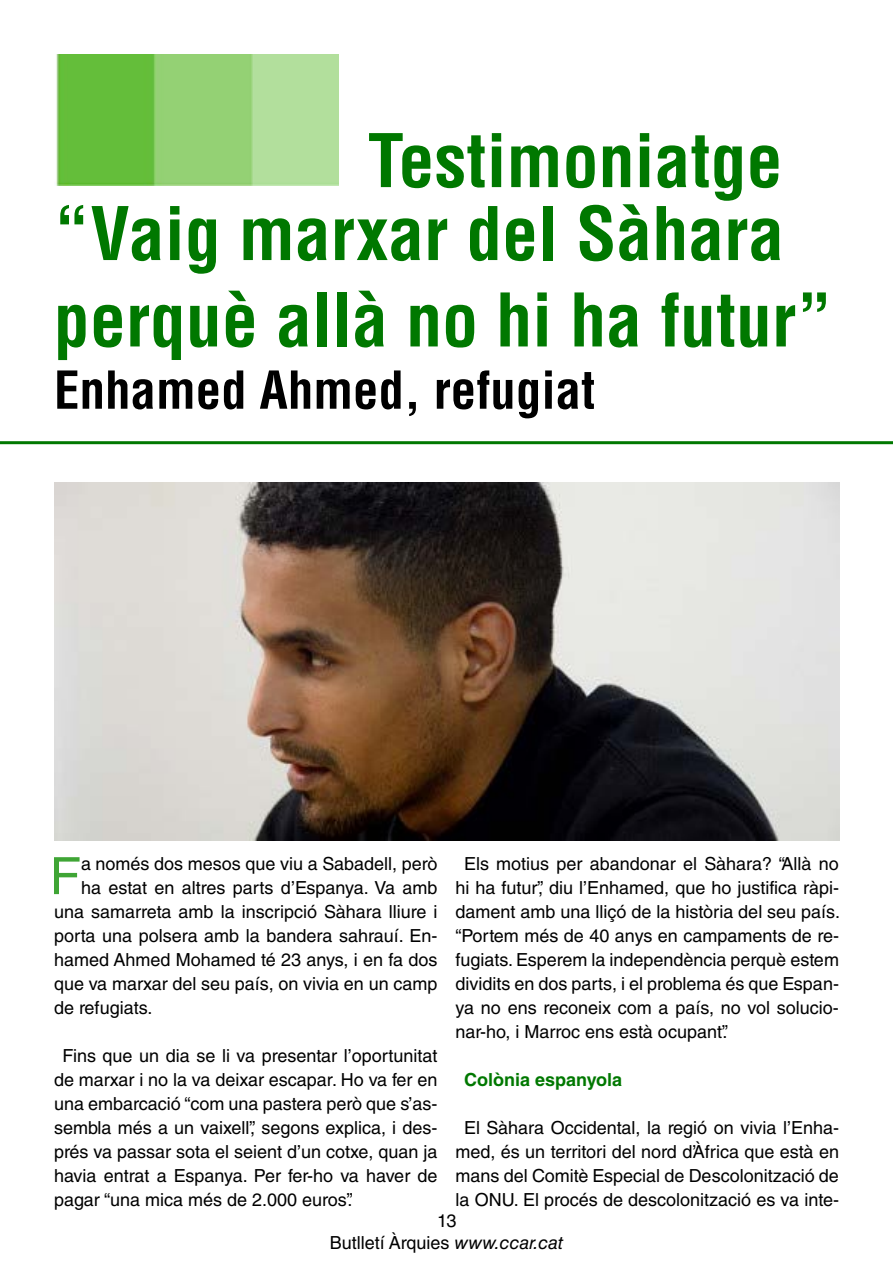
<style>
.page{position:relative;width:893px;height:1263px;background:#fff}
.page>*{position:absolute;margin:0;border:0;box-sizing:border-box;transform-origin:0 0}
.t1{font:700 condensed 72px/72.9px "Helvetica LT Std";color:#007800;text-align:right}
.t2{font:51.45px "Helvetica LT Std";color:#3fa535}
.t3{font:700 condensed 51px "Helvetica LT Std";color:#000}
.t4{font:18px/24px "Helvetica LT Std";color:#000;text-align:justify}
.t5{font:700 18px "Helvetica LT Std";color:#007800}
.s1{font-style:italic}
</style>
<div class="page">
<img style="left:56px;top:54px;width:283px;height:132px">
<hr style="left:0;top:441px;width:893px;height:3px;background:#007800">
<img style="left:54px;top:482px;width:785px;height:358px">
<h1 class="t1" style="left:54px;top:124px;width:732px">Testimoniatge<br>“Vaig marxar del Sàhara</h1>
<h1 class="t1" style="left:54px;top:283px;width:780px">perquè allà no hi ha futur”</h1>
<h3 class="t3" style="left:54px;top:358px;width:543px">Enhamed Ahmed, refugiat</h3>
<h2 class="t2" style="left:50px;top:846px;width:33px">F</h2>
<p class="t4" style="left:81px;top:852px;width:358px">a només dos mesos que viu a Sabadell, però</p>
<p class="t4" style="left:81px;top:876px;width:358px">ha estat en altres parts d’Espanya. Va amb</p>
<p class="t4" style="left:54px;top:900px;width:385px">una samarreta amb la inscripció Sàhara lliure i</p>
<p class="t4" style="left:54px;top:924px;width:385px">porta una polsera amb la bandera sahrauí. En-</p>
<p class="t4" style="left:54px;top:948px;width:385px">hamed Ahmed Mohamed té 23 anys, i en fa dos</p>
<p class="t4" style="left:54px;top:972px;width:385px">que va marxar del seu país, on vivia en un camp</p>
<p class="t4" style="left:54px;top:996px;width:100px">de refugiats.</p>
<p class="t4" style="left:54px;top:1044px;width:385px;text-indent:8px">Fins que un dia se li va presentar l’oportunitat de marxar i no la va deixar escapar. Ho va fer en una embarcació “com una pastera però que s’as&shy;sembla més a un vaixell”, segons explica, i des&shy;prés va passar sota el seient d’un cotxe, quan ja havia entrat a Espanya. Per fer-ho va haver de pagar “una mica més de 2.000 euros”.</p>
<p class="t4" style="left:455px;top:852px;width:386px;text-indent:8px">Els motius per abandonar el Sàhara? “Allà no hi ha futur”, diu l’Enhamed, que ho justifica ràpi&shy;dament amb una lliçó de la història del seu país. “Portem més de 40 anys en campaments de re&shy;fugiats. Esperem la independència perquè estem dividits en dos parts, i el problema és que Espan&shy;ya no ens reconeix com a país, no vol solucio&shy;nar-ho, i Marroc ens està ocupant”.</p>
<p class="t5" style="left:464px;top:1069px;width:160px">Colònia espanyola</p>
<p class="t4" style="left:455px;top:1116px;width:385px;text-align:center">El Sàhara Occidental, la regió on vivia l’Enha&shy;med, és un territori del nord d’Àfrica que està en mans del Comitè Especial de Descolonització de la ONU. El procés de descolonització es va inte-</p>
<p class="t4" style="left:437px;top:1208px;width:21px">13</p>
<p class="t4" style="left:330px;top:1231px;width:235px">Butlletí Àrquies <span class="s1">www.ccar.cat</span></p>
</div>
